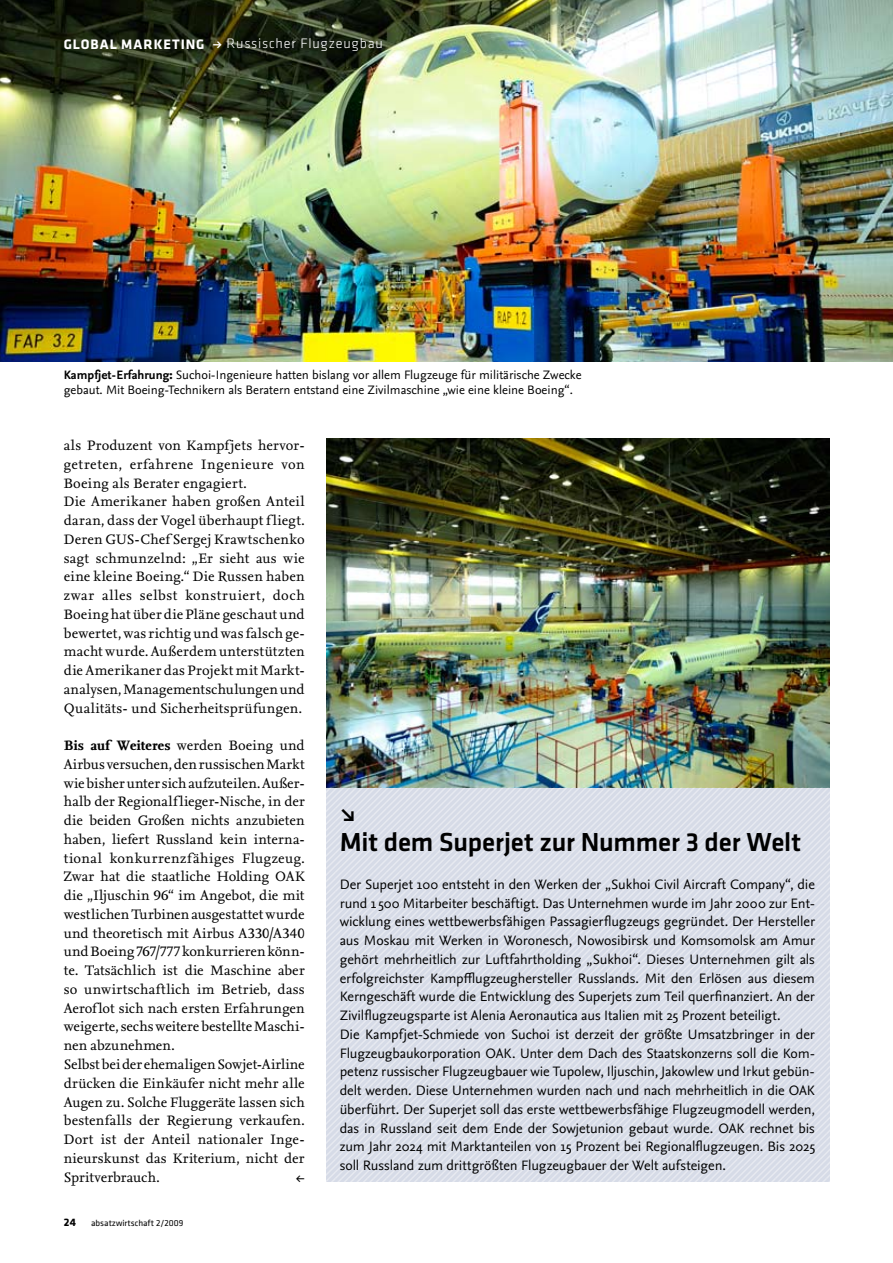
<style>
.page{position:relative;width:893px;height:1263px;background:#fff}
.page>*{position:absolute;margin:0;border:0;box-sizing:border-box;transform-origin:0 0}
.t1{font:500 27px "Klavika";letter-spacing:-.005em;color:#000}
.t2{font:700 27px "Nexus Sans Pro";color:#000}
.t3{font:14.25px/18.8px "Nexus Serif Pro";letter-spacing:.01em;color:#000}
.t4{font:14.25px/18.8px "Nexus Sans Pro";letter-spacing:-.005em;color:#000}
.t5{font:300 14.25px "Klavika";letter-spacing:.05em;color:#fff}
.t6{font:12.75px/15px "Nexus Sans Pro";color:#000}
.t7{font:700 11.25px "Klavika";color:#000}
.t8{font:9px "Klavika";color:#000}
.s1{font-weight:700}
.s2{font-family:"Nexus Sans Pro";font-weight:700}
</style>
<div class="page">
<img style="left:0;top:0;width:893px;height:361px">
<img style="left:326px;top:439px;width:503px;height:349px">
<svg style="left:326px;top:788px;width:503px;height:393px;background:#dbdfe9"></svg>
<p class="t5" style="left:64px;top:36px;width:320px"><span class="s1">GLOBAL MARKETING</span> <span class="s2">→</span> Russischer Flugzeugbau</p>
<p class="t6" style="left:64px;top:366px;width:519px"><span class="s1">Kampfjet-Erfahrung:</span> Suchoi-Ingenieure hatten bislang vor allem Flugzeuge für militärische Zwecke gebaut. Mit Boeing-Technikern als Beratern entstand eine Zivilmaschine „wie eine kleine Boeing“.</p>
<p class="t3" style="left:64px;top:435px;width:242px">als Produzent von Kampfjets hervor&shy;getreten, erfahrene Ingenieure von Boeing als Berater engagiert.<br>Die Amerikaner haben großen Anteil daran, dass der Vogel überhaupt f liegt.<br>Deren GUS-Chef Sergej Krawtschenko sagt schmunzelnd: „Er sieht aus wie eine kleine Boeing.“ Die Russen haben zwar alles selbst konstruiert, doch Boeing hat über die Pläne geschaut und bewertet, was richtig und was falsch ge&shy;macht wurde. Außerdem unterstützten die Amerikaner das Projekt mit Markt&shy;analysen, Managementschulungen und Qualitäts- und Sicherheitsprüfungen.</p>
<p class="t3" style="left:64px;top:735px;width:242px"><span class="s1">Bis auf Weiteres</span> werden Boeing und Airbus versuchen, den russischen Markt wie bisher unter sich aufzuteilen. Außer&shy;halb der Regionalflieger-Nische, in der die beiden Großen nichts anzubieten haben, liefert Russland kein interna&shy;tional konkurrenzfähiges Flugzeug.<br>Zwar hat die staatliche Holding OAK die „Iljuschin 96“ im Angebot, die mit westlichen Turbinen ausgestattet wurde und theoretisch mit Airbus A330/A340 und Boeing 767/777 konkurrieren könn&shy;te. Tatsächlich ist die Maschine aber so unwirtschaftlich im Betrieb, dass Aeroflot sich nach ersten Erfahrungen weigerte, sechs weitere bestellte Maschi&shy;nen abzunehmen.<br>Selbst bei der ehemaligen Sowjet-Airline drücken die Einkäufer nicht mehr alle Augen zu. Solche Fluggeräte lassen sich bestenfalls der Regierung verkaufen.<br>Dort ist der Anteil nationaler Inge&shy;nieurskunst das Kriterium, nicht der Spritverbrauch.</p>
<p class="t4" style="left:296px;top:1167px;width:10px">←</p>
<p class="t7" style="left:64px;top:1216px;width:14px">24</p>
<p class="t8" style="left:91px;top:1218px;width:94px">absatzwirtschaft 2/2009</p>
<h1 class="t2" style="left:340px;top:792px;width:18px">↘</h1>
<h1 class="t1" style="left:340px;top:828px;width:463px">Mit dem Superjet zur Nummer 3 der Welt</h1>
<p class="t4" style="left:340px;top:874px;width:477px">Der Superjet 100 entsteht in den Werken der „Sukhoi Civil Aircraft Company“, die rund 1500 Mitarbeiter beschäftigt. Das Unternehmen wurde im Jahr 2000 zur Ent&shy;wicklung eines wettbewerbsfähigen Passagierflugzeugs gegründet. Der Hersteller aus Moskau mit Werken in Woronesch, Nowosibirsk und Komsomolsk am Amur gehört mehrheitlich zur Luftfahrtholding „Sukhoi“. Dieses Unternehmen gilt als erfolgreichster Kampfflugzeughersteller Russlands. Mit den Erlösen aus diesem Kerngeschäft wurde die Entwicklung des Superjets zum Teil querfinanziert. An der Zivilflugzeugsparte ist Alenia Aeronautica aus Italien mit 25 Prozent beteiligt.<br>Die Kampfjet-Schmiede von Suchoi ist derzeit der größte Umsatzbringer in der Flugzeugbaukorporation OAK. Unter dem Dach des Staatskonzerns soll die Kom&shy;petenz russischer Flugzeugbauer wie Tupolew, Iljuschin, Jakowlew und Irkut gebün&shy;delt werden. Diese Unternehmen wurden nach und nach mehrheitlich in die OAK überführt. Der Superjet soll das erste wettbewerbsfähige Flugzeugmodell werden, das in Russland seit dem Ende der Sowjetunion gebaut wurde. OAK rechnet bis zum Jahr 2024 mit Marktanteilen von 15 Prozent bei Regionalflugzeugen. Bis 2025 soll Russland zum drittgrößten Flugzeugbauer der Welt aufsteigen.</p>
</div>
